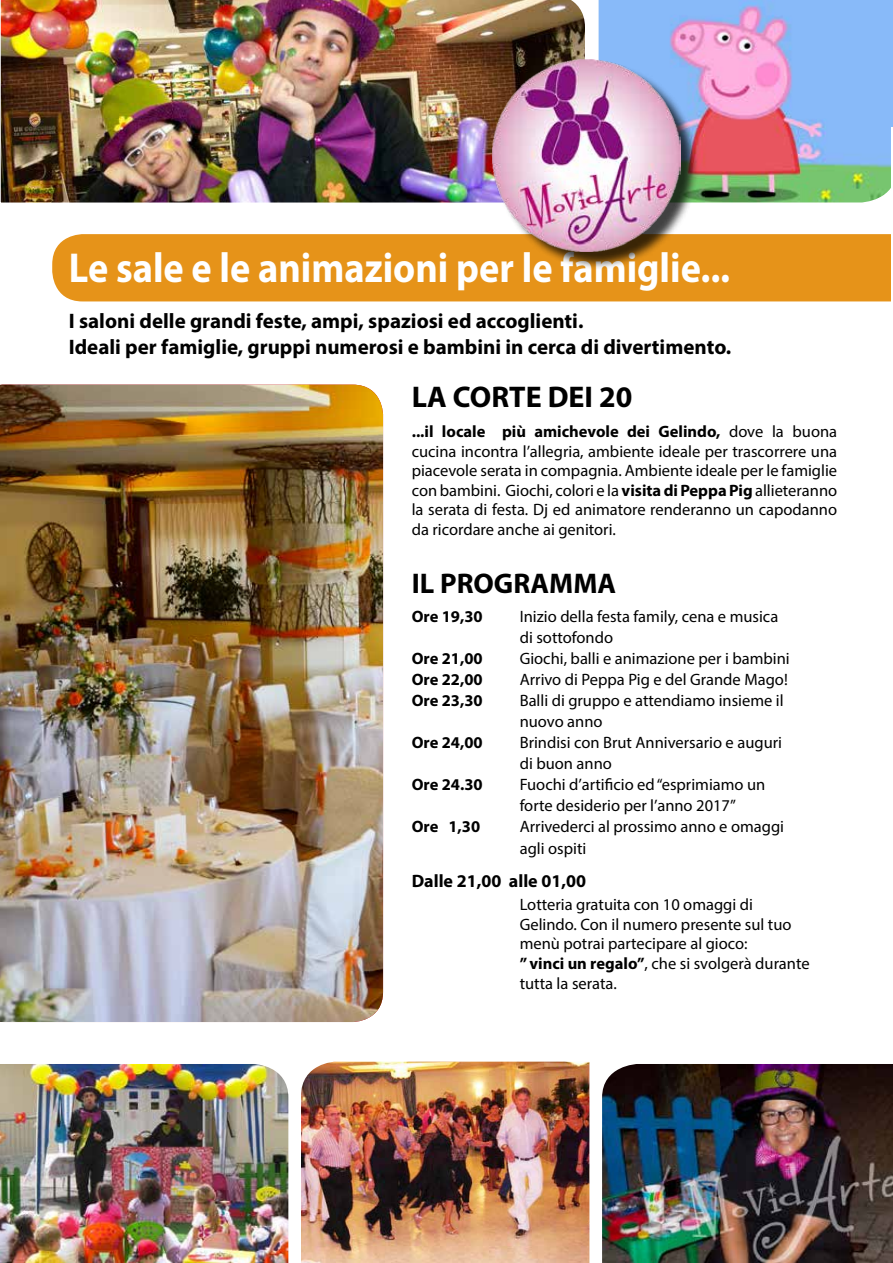
<style>
.page{position:relative;width:893px;height:1263px;background:#fff}
.page>*{position:absolute;margin:0;border:0;box-sizing:border-box;transform-origin:0 0}
.t1{font:700 42px "Myriad Pro";color:#fff;scale:.91 1}
.t2{font:700 30px "Myriad Pro";color:#000}
.t3{font:700 28.5px "Myriad Pro";color:#000}
.t4{font:700 21px/25.5px "Myriad Pro";color:#000}
.t5{font:700 18px "Myriad Pro";color:#000}
.t6{font:16.5px/19.5px "Myriad Pro";color:#000}
.t7{font:700 16.5px "Myriad Pro";color:#000}
.s1{font-weight:700}
</style>
<div class="page">
<div style="left:52px;top:234px;width:839px;height:67px;background:#e69319"></div>
<img style="left:0;top:385px;width:383px;height:637px">
<svg style="left:598px;top:0;width:295px;height:203px;background:#a8a7c9"></svg>
<img style="left:0;top:0;width:585px;height:203px">
<img style="left:301px;top:1061px;width:289px;height:202px">
<img style="left:602px;top:1064px;width:291px;height:199px">
<img style="left:0;top:1064px;width:289px;height:199px">
<hr style="left:891px;top:127px;width:2px;height:817px;background:#fff">
<div style="left:495px;top:62px;width:204px;height:207px;background:#000;opacity:.75"></div>
<img style="left:493px;top:59px;width:187px;height:192px">
<h1 class="t1" style="left:69px;top:240px;width:728px">Le sale e le animazioni per le famiglie...</h1>
<p class="t4" style="left:69px;top:308px;width:664px">I saloni delle grandi feste, ampi, spaziosi ed accoglienti.<br>Ideali per famiglie, gruppi numerosi e bambini in cerca di divertimento.</p>
<h2 class="t2" style="left:412px;top:377px;width:222px">LA CORTE DEI 20</h2>
<p class="t6" style="left:412px;top:422px;width:427px;text-align:justify"><span class="s1">...il locale più amichevole dei Gelindo,</span> dove la buona cucina incontra l’allegria, ambiente ideale per trascorrere una piacevole serata in compagnia. Ambiente ideale per le famiglie con bambini. Giochi, colori e la <span class="s1">visita di Peppa Pig</span> allieteranno la serata di festa. Dj ed animatore renderanno un capodanno da ricordare anche ai genitori.</p>
<h3 class="t3" style="left:412px;top:565px;width:206px">IL PROGRAMMA</h3>
<p class="t7" style="left:412px;top:605px;width:72px">Ore 19,30</p>
<p class="t6" style="left:520px;top:605px;width:260px;line-height:21px">Inizio della festa family, cena e musica di sottofondo</p>
<p class="t7" style="left:412px;top:647px;width:72px">Ore 21,00</p>
<p class="t6" style="left:520px;top:648px;width:272px">Giochi, balli e animazione per i bambini</p>
<p class="t7" style="left:412px;top:668px;width:72px">Ore 22,00</p>
<p class="t6" style="left:520px;top:669px;width:270px">Arrivo di Peppa Pig e del Grande Mago!</p>
<p class="t7" style="left:412px;top:689px;width:72px">Ore 23,30</p>
<p class="t6" style="left:520px;top:689px;width:265px;line-height:21px">Balli di gruppo e attendiamo insieme il nuovo anno</p>
<p class="t7" style="left:412px;top:731px;width:72px">Ore 24,00</p>
<p class="t6" style="left:520px;top:731px;width:264px;line-height:21px">Brindisi con Brut Anniversario e auguri di buon anno</p>
<p class="t7" style="left:412px;top:773px;width:72px">Ore 24.30</p>
<p class="t6" style="left:520px;top:773px;width:247px;line-height:21px">Fuochi d’artificio ed “esprimiamo un forte desiderio per l’anno 2017”</p>
<p class="t7" style="left:412px;top:815px;width:70px">Ore 1,30</p>
<p class="t6" style="left:520px;top:815px;width:266px;line-height:22.5px">Arrivederci al prossimo anno e omaggi agli ospiti</p>
<p class="t5" style="left:412px;top:869px;width:176px">Dalle 21,00 alle 01,00</p>
<p class="t6" style="left:520px;top:894px;width:291px">Lotteria gratuita con 10 omaggi di Gelindo. Con il numero presente sul tuo menù potrai partecipare al gioco:<br><span class="s1">” vinci un regalo”</span>, che si svolgerà durante tutta la serata.</p>
</div>
